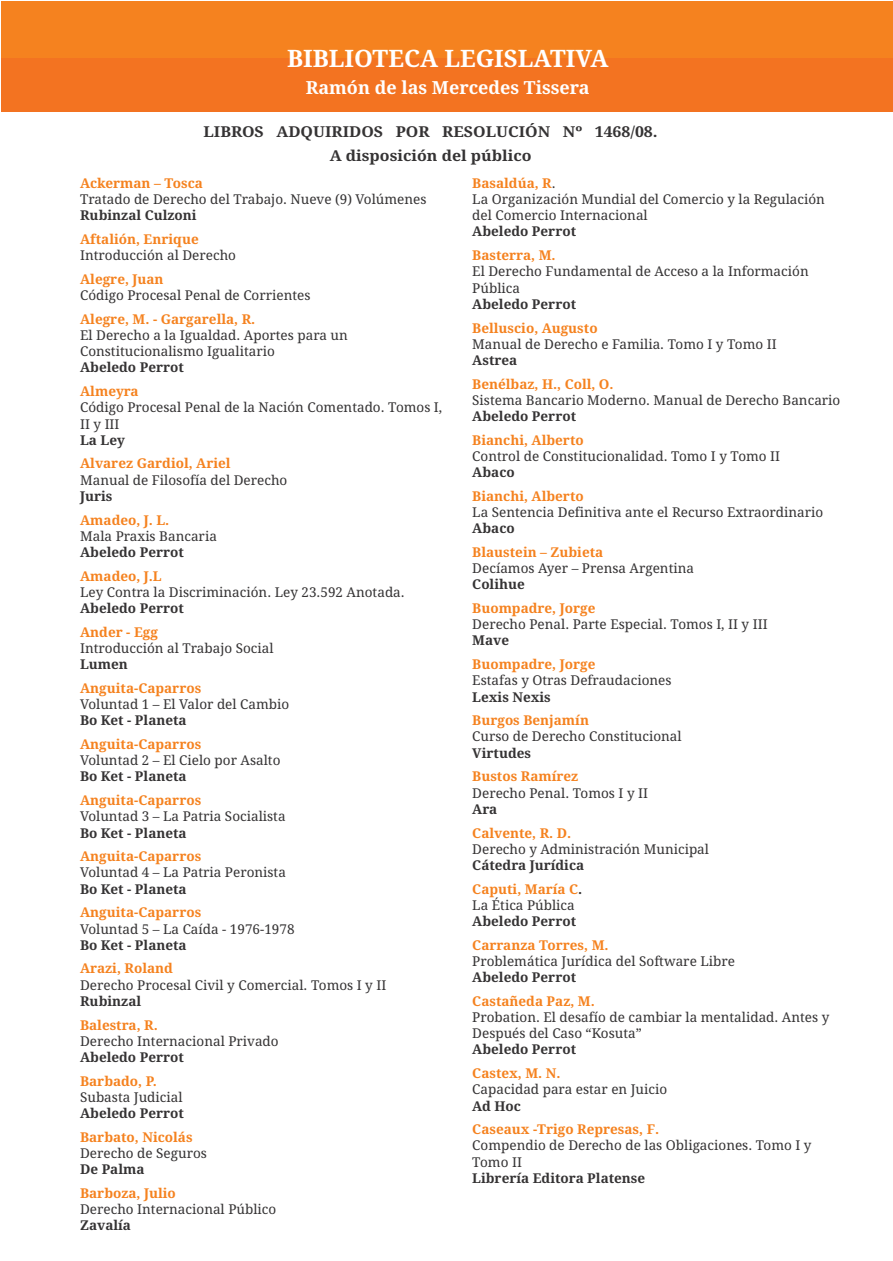
<style>
.page{position:relative;width:893px;height:1261px;background:#fff}
.page>*{position:absolute;margin:0;border:0;box-sizing:border-box;transform-origin:0 0}
.t1{font:700 24px "Droid Serif";color:#fff}
.t2{font:700 18px "Droid Serif";color:#fff}
.t3{font:700 15px/24px "Droid Serif";color:#353334;text-align:center;scale:1.06 1}
.t4{font:13.5px/16.2px "Droid Serif";color:#353334}
.t5{font:700 13.5px "Droid Serif";color:#f5821f}
.t6{font:700 13.5px/23.7px "Droid Serif";color:#353334}
.s1{font-weight:700;color:#f5821f}
.s2{color:#f5821f}
</style>
<div class="page">
<div style="left:1px;top:1px;width:892px;height:111px;background:#f5821f"></div>
<div style="left:1px;top:58px;width:892px;height:54px;background:#f37321"></div>
<h1 class="t1" style="left:287px;top:48px;width:323px">BIBLIOTECA LEGISLATIVA</h1>
<h2 class="t2" style="left:306px;top:80px;width:285px">Ramón de las Mercedes Tissera</h2>
<p class="t3" style="left:203px;top:121px;width:430px">LIBROS ADQUIRIDOS POR RESOLUCIÓN Nº 1468/08.<br>A disposición del público</p>
<p class="t4" style="left:472px;top:176px;width:354px"><span class="s1">Basaldúa, R</span>.<br>La Organización Mundial del Comercio y la Regulación del Comercio Internacional</p>
<p class="t6" style="left:472px;top:221px;width:105px">Abeledo Perrot</p>
<p class="t5" style="left:472px;top:250px;width:85px">Basterra, M.</p>
<p class="t4" style="left:472px;top:265px;width:338px">El Derecho Fundamental de Acceso a la Información<br>Pública</p>
<p class="t6" style="left:472px;top:293px;width:105px">Abeledo Perrot</p>
<p class="t5" style="left:472px;top:322px;width:127px">Belluscio, Augusto</p>
<p class="t4" style="left:472px;top:337px;width:306px">Manual de Derecho e Familia. Tomo I y Tomo II</p>
<p class="t6" style="left:472px;top:349px;width:47px">Astrea</p>
<p class="t5" style="left:472px;top:378px;width:143px">Benélbaz, H., Coll, O.</p>
<p class="t4" style="left:472px;top:393px;width:369px">Sistema Bancario Moderno. Manual de Derecho Bancario</p>
<p class="t6" style="left:472px;top:406px;width:105px">Abeledo Perrot</p>
<p class="t5" style="left:472px;top:434px;width:113px">Bianchi, Alberto</p>
<p class="t4" style="left:472px;top:449px;width:309px">Control de Constitucionalidad. Tomo I y Tomo II</p>
<p class="t6" style="left:472px;top:462px;width:44px">Abaco</p>
<p class="t5" style="left:472px;top:490px;width:113px">Bianchi, Alberto</p>
<p class="t4" style="left:472px;top:505px;width:352px">La Sentencia Definitiva ante el Recurso Extraordinario</p>
<p class="t6" style="left:472px;top:518px;width:44px">Abaco</p>
<p class="t5" style="left:472px;top:547px;width:132px">Blaustein – Zubieta</p>
<p class="t4" style="left:472px;top:561px;width:223px">Decíamos Ayer – Prensa Argentina</p>
<p class="t6" style="left:472px;top:574px;width:54px">Colihue</p>
<p class="t5" style="left:472px;top:603px;width:125px">Buompadre, Jorge</p>
<p class="t4" style="left:472px;top:618px;width:297px">Derecho Penal. Parte Especial. Tomos I, II y III</p>
<p class="t6" style="left:472px;top:630px;width:38px">Mave</p>
<p class="t5" style="left:472px;top:659px;width:125px">Buompadre, Jorge</p>
<p class="t4" style="left:472px;top:674px;width:201px">Estafas y Otras Defraudaciones</p>
<p class="t6" style="left:472px;top:686px;width:80px">Lexis Nexis</p>
<p class="t5" style="left:472px;top:715px;width:118px">Burgos Benjamín</p>
<p class="t4" style="left:472px;top:730px;width:211px">Curso de Derecho Constitucional</p>
<p class="t6" style="left:472px;top:742px;width:60px">Virtudes</p>
<p class="t5" style="left:472px;top:771px;width:108px">Bustos Ramírez</p>
<p class="t4" style="left:472px;top:786px;width:177px">Derecho Penal. Tomos I y II</p>
<p class="t6" style="left:472px;top:798px;width:27px">Ara</p>
<p class="t5" style="left:472px;top:827px;width:101px">Calvente, R. D.</p>
<p class="t4" style="left:472px;top:842px;width:238px">Derecho y Administración Municipal</p>
<p class="t6" style="left:472px;top:854px;width:113px">Cátedra Jurídica<br><span class="s2">Caputi, María C</span>.</p>
<p class="t4" style="left:472px;top:898px;width:104px">La Ética Pública</p>
<p class="t6" style="left:472px;top:910px;width:105px">Abeledo Perrot</p>
<p class="t5" style="left:472px;top:939px;width:138px">Carranza Torres, M.</p>
<p class="t4" style="left:472px;top:954px;width:264px">Problemática Jurídica del Software Libre</p>
<p class="t6" style="left:472px;top:967px;width:105px">Abeledo Perrot</p>
<p class="t5" style="left:472px;top:995px;width:124px">Castañeda Paz, M.</p>
<p class="t4" style="left:472px;top:1010px;width:358px">Probation. El desafío de cambiar la mentalidad. Antes y<br>Después del Caso “Kosuta”</p>
<p class="t6" style="left:472px;top:1039px;width:105px">Abeledo Perrot</p>
<p class="t5" style="left:472px;top:1068px;width:90px">Castex, M. N.</p>
<p class="t4" style="left:472px;top:1083px;width:196px">Capacidad para estar en Juicio</p>
<p class="t6" style="left:472px;top:1095px;width:50px">Ad Hoc</p>
<p class="t5" style="left:472px;top:1124px;width:188px">Caseaux -Trigo Represas, F.</p>
<p class="t4" style="left:472px;top:1139px;width:341px">Compendio de Derecho de las Obligaciones. Tomo I y<br>Tomo II</p>
<p class="t6" style="left:472px;top:1167px;width:174px">Librería Editora Platense</p>
<p class="t5" style="left:80px;top:178px;width:124px">Ackerman – Tosca</p>
<p class="t4" style="left:80px;top:192px;width:348px">Tratado de Derecho del Trabajo. Nueve (9) Volúmenes</p>
<p class="t6" style="left:80px;top:205px;width:118px">Rubinzal Culzoni</p>
<p class="t5" style="left:80px;top:234px;width:120px">Aftalión, Enrique</p>
<p class="t4" style="left:80px;top:249px;width:157px">Introducción al Derecho</p>
<p class="t5" style="left:80px;top:274px;width:85px">Alegre, Juan</p>
<p class="t4" style="left:80px;top:288px;width:232px">Código Procesal Penal de Corrientes</p>
<p class="t5" style="left:80px;top:313px;width:177px">Alegre, M. - Gargarella, R.</p>
<p class="t4" style="left:80px;top:328px;width:269px">El Derecho a la Igualdad. Aportes para un<br>Constitucionalismo Igualitario</p>
<p class="t6" style="left:80px;top:357px;width:105px">Abeledo Perrot</p>
<p class="t5" style="left:80px;top:386px;width:60px">Almeyra</p>
<p class="t4" style="left:80px;top:401px;width:364px">Código Procesal Penal de la Nación Comentado. Tomos I,<br>II y III</p>
<p class="t6" style="left:80px;top:429px;width:46px">La Ley</p>
<p class="t5" style="left:80px;top:458px;width:152px">Alvarez Gardiol, Ariel</p>
<p class="t4" style="left:80px;top:473px;width:209px">Manual de Filosofía del Derecho</p>
<p class="t6" style="left:80px;top:485px;width:34px">Juris</p>
<p class="t5" style="left:80px;top:514px;width:91px">Amadeo, J. L.</p>
<p class="t4" style="left:80px;top:529px;width:138px">Mala Praxis Bancaria</p>
<p class="t6" style="left:80px;top:541px;width:105px">Abeledo Perrot</p>
<p class="t5" style="left:80px;top:570px;width:83px">Amadeo, J.L</p>
<p class="t4" style="left:80px;top:585px;width:326px">Ley Contra la Discriminación. Ley 23.592 Anotada.</p>
<p class="t6" style="left:80px;top:598px;width:105px">Abeledo Perrot</p>
<p class="t5" style="left:80px;top:626px;width:79px">Ander - Egg</p>
<p class="t4" style="left:80px;top:641px;width:195px">Introducción al Trabajo Social</p>
<p class="t6" style="left:80px;top:654px;width:49px">Lumen</p>
<p class="t5" style="left:80px;top:682px;width:123px">Anguita-Caparros</p>
<p class="t4" style="left:80px;top:697px;width:211px">Voluntad 1 – El Valor del Cambio</p>
<p class="t6" style="left:80px;top:710px;width:108px">Bo Ket - Planeta</p>
<p class="t5" style="left:80px;top:739px;width:123px">Anguita-Caparros</p>
<p class="t4" style="left:80px;top:753px;width:202px">Voluntad 2 – El Cielo por Asalto</p>
<p class="t6" style="left:80px;top:766px;width:108px">Bo Ket - Planeta</p>
<p class="t5" style="left:80px;top:795px;width:123px">Anguita-Caparros</p>
<p class="t4" style="left:80px;top:810px;width:207px">Voluntad 3 – La Patria Socialista</p>
<p class="t6" style="left:80px;top:822px;width:108px">Bo Ket - Planeta</p>
<p class="t5" style="left:80px;top:851px;width:123px">Anguita-Caparros</p>
<p class="t4" style="left:80px;top:866px;width:207px">Voluntad 4 – La Patria Peronista</p>
<p class="t6" style="left:80px;top:878px;width:108px">Bo Ket - Planeta</p>
<p class="t5" style="left:80px;top:907px;width:123px">Anguita-Caparros</p>
<p class="t4" style="left:80px;top:922px;width:216px">Voluntad 5 – La Caída - 1976-1978</p>
<p class="t6" style="left:80px;top:934px;width:108px">Bo Ket - Planeta</p>
<p class="t5" style="left:80px;top:963px;width:94px">Arazi, Roland</p>
<p class="t4" style="left:80px;top:978px;width:308px">Derecho Procesal Civil y Comercial. Tomos I y II</p>
<p class="t6" style="left:80px;top:990px;width:63px">Rubinzal</p>
<p class="t5" style="left:80px;top:1019px;width:79px">Balestra, R.</p>
<p class="t4" style="left:80px;top:1034px;width:200px">Derecho Internacional Privado</p>
<p class="t6" style="left:80px;top:1046px;width:105px">Abeledo Perrot</p>
<p class="t5" style="left:80px;top:1075px;width:78px">Barbado, P.</p>
<p class="t4" style="left:80px;top:1090px;width:104px">Subasta Judicial</p>
<p class="t6" style="left:80px;top:1102px;width:105px">Abeledo Perrot</p>
<p class="t5" style="left:80px;top:1131px;width:114px">Barbato, Nicolás</p>
<p class="t4" style="left:80px;top:1146px;width:128px">Derecho de Seguros</p>
<p class="t6" style="left:80px;top:1159px;width:66px">De Palma</p>
<p class="t5" style="left:80px;top:1187px;width:97px">Barboza, Julio</p>
<p class="t4" style="left:80px;top:1202px;width:198px">Derecho Internacional Público</p>
<p class="t6" style="left:80px;top:1215px;width:52px">Zavalía</p>
</div>
